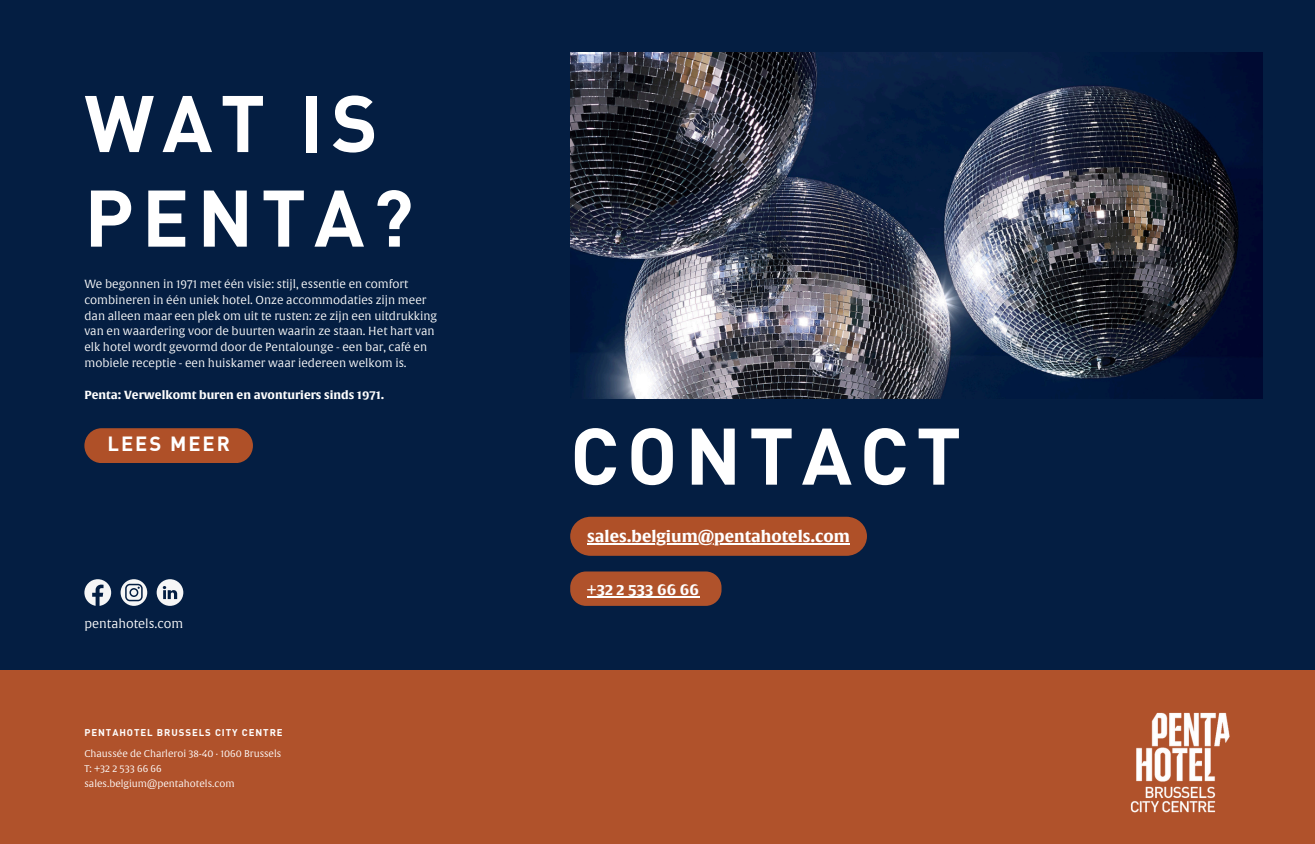
<style>
.page{position:relative;width:1315px;height:844px;background:#fff}
.page>*{position:absolute;margin:0;border:0;box-sizing:border-box;transform-origin:0 0}
.t1{font:700 78.75px/94.5px "DIN Offc Pro";letter-spacing:.1em;color:#fff}
.t2{font:700 20.12px "DIN Offc Pro";letter-spacing:.1em;color:#fff}
.t3{font:700 15.75px "Alverata";color:#fff}
.t4{font:700 14.88px "Alverata";color:#fff}
.t5{font:12.34px "Alverata Lt";color:#fff}
.t6{font:11.38px/15.8px "Alverata Lt";color:#fff}
.t7{font:700 11.38px "Alverata";color:#fff}
.t8{font:9.62px/15px "Alverata Lt";color:#fff}
.t9{font:700 9.62px "DIN Offc Pro";letter-spacing:.095em;color:#fff}
</style>
<div class="page">
<div style="left:0;top:0;width:1314px;height:843px;background:#041e42"></div>
<img style="left:570px;top:52px;width:692px;height:346px">
<svg style="left:84px;top:579px;width:27px;height:26px"></svg>
<svg style="left:157px;top:579px;width:26px;height:26px"></svg>
<svg style="left:121px;top:579px;width:26px;height:26px"></svg>
<div style="left:84px;top:428px;width:169px;height:35px;background:#af5028;border-radius:17px"></div>
<div style="left:570px;top:571px;width:151px;height:34px;background:#b0522b;border-radius:16px"></div>
<hr style="left:587px;top:596px;width:112px;height:1px;background:#fff">
<svg style="left:570px;top:516px;width:296px;height:39px;background:#a8512d"></svg>
<hr style="left:587px;top:543px;width:262px;height:1px;background:#fff">
<div style="left:0;top:670px;width:1314px;height:173px;background:#b0522b"></div>
<img style="left:1130px;top:712px;width:100px;height:100px">
<h4 class="t1" style="left:84px;top:84px;width:330px">WAT IS<br>PENTA?</h4>
<h2 class="t6" style="left:84px;top:276px;width:354px">We begonnen in 1971 met één visie: stijl, essentie en comfort combineren in één uniek hotel. Onze accommodaties zijn meer dan alleen maar een plek om uit te rusten: ze zijn een uitdrukking van en waardering voor de buurten waarin ze staan. Het hart van elk hotel wordt gevormd door de Pentalounge - een bar, café en mobiele receptie - een huiskamer waar iedereen welkom is.</h2>
<p class="t7" style="left:84px;top:386px;width:301px">Penta: Verwelkomt buren en avonturiers sinds 1971.</p>
<p class="t2" style="left:107px;top:435px;width:124px">LEES MEER</p>
<h5 class="t5" style="left:84px;top:614px;width:100px">pentahotels.com</h5>
<p class="t9" style="left:84px;top:728px;width:200px">PENTAHOTEL BRUSSELS CITY CENTRE</p>
<h1 class="t8" style="left:84px;top:745px;width:198px">Chaussée de Charleroi 38-40 · 1060 Brussels<br>T: +32 2 533 66 66 sales.belgium@pentahotels.com</h1>
<h1 class="t1" style="left:570px;top:416px;width:392px">CONTACT</h1>
<h5 class="t3" style="left:587px;top:524px;width:264px">sales.belgium@pentahotels.com</h5>
<p class="t4" style="left:587px;top:580px;width:114px">+32 2 533 66 66</p>
</div>
